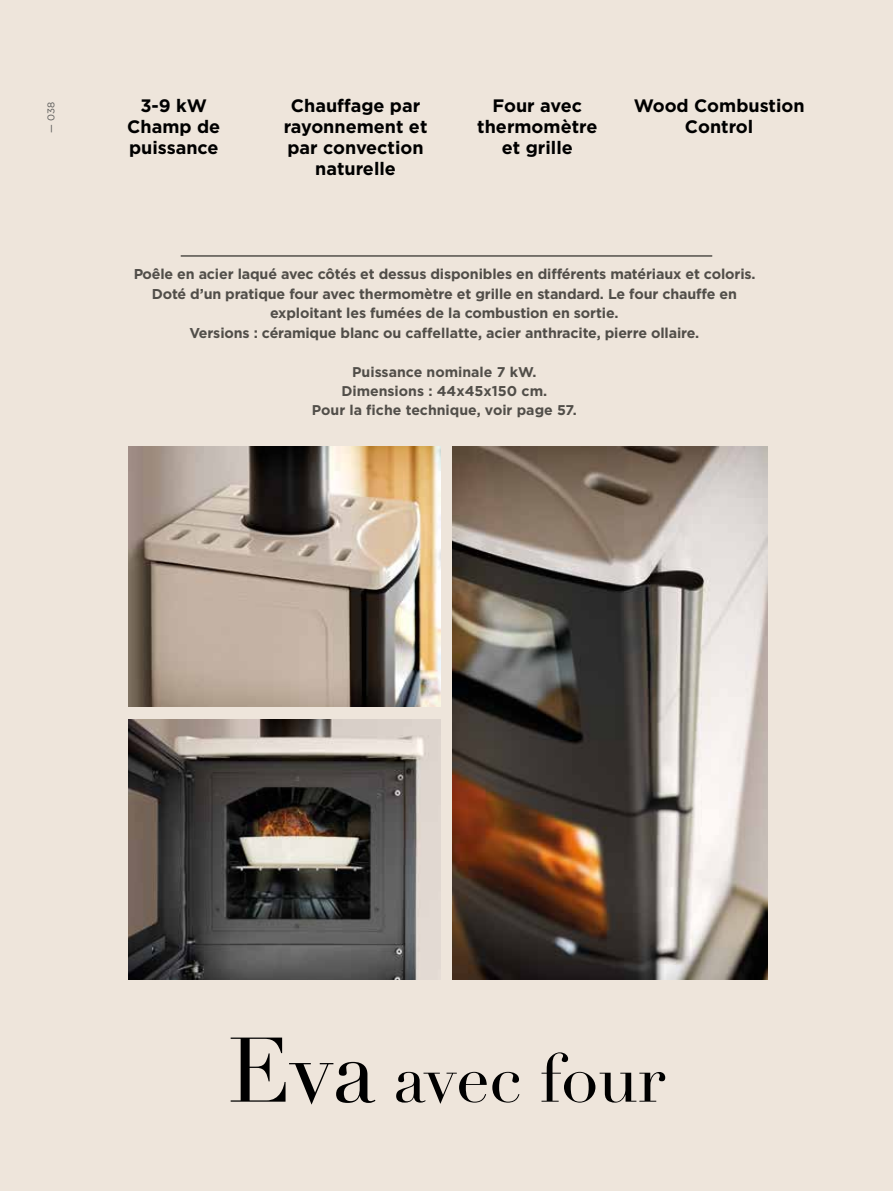
<style>
.page{position:relative;width:893px;height:1191px;background:#eee5db}
.page>*{position:absolute;margin:0;border:0;box-sizing:border-box;transform-origin:0 0}
.t1{font:67.5px "Didot LT Std";letter-spacing:-.01em;color:#000}
.t2{font:700 18px/21px "Gotham";color:#000;text-align:center}
.t3{font:700 14.25px/19.5px "Gotham";letter-spacing:-.01em;color:#575756;text-align:center}
.t4{font:700 14.1px "Gotham";color:#575756}
.t5{font:9.75px "Gotham";color:#575756}
.s1{font-size:14.1px}
.s2{font-size:90px}
</style>
<div class="page">
<img style="left:453px;top:446px;width:314px;height:533px">
<img style="left:128px;top:446px;width:312px;height:261px">
<img style="left:128px;top:719px;width:312px;height:260px">
<hr style="left:181px;top:255px;width:531px;height:2px;background:#575756">
<p class="t5" style="left:45px;top:133px;width:32px;rotate:-90deg">— 038</p>
<p class="t2" style="left:127px;top:95px;width:94px">3-9 kW<br>Champ de puissance</p>
<p class="t2" style="left:284px;top:95px;width:145px">Chauffage par rayonnement et par convection naturelle</p>
<p class="t2" style="left:477px;top:95px;width:122px">Four avec thermomètre et grille</p>
<p class="t2" style="left:634px;top:95px;width:172px">Wood Combustion</p>
<p class="t2" style="left:685px;top:116px;width:70px">Control</p>
<p class="t3" style="left:133px;top:264px;width:624px">Poêle en acier laqué avec côtés et dessus disponibles en différents matériaux et coloris.<br>Doté d’un pratique four avec thermomètre et grille en standard. Le four chauffe en exploitant les fumées de la combustion en sortie.<br>Versions : céramique blanc ou <span class="s1">caffellatte</span>, acier anthracite, pierre ollaire.</p>
<p class="t4" style="left:352px;top:362px;width:186px">Puissance nominale 7 kW.</p>
<p class="t3" style="left:341px;top:381px;width:207px"><span class="s1">Dimensions :</span> 44x45x150 cm.</p>
<p class="t4" style="left:312px;top:401px;width:267px">Pour la fiche technique, voir page 57.</p>
<h1 class="t1" style="left:228px;top:1038px;width:439px"><span class="s2">Eva</span> avec four</h1>
</div>
